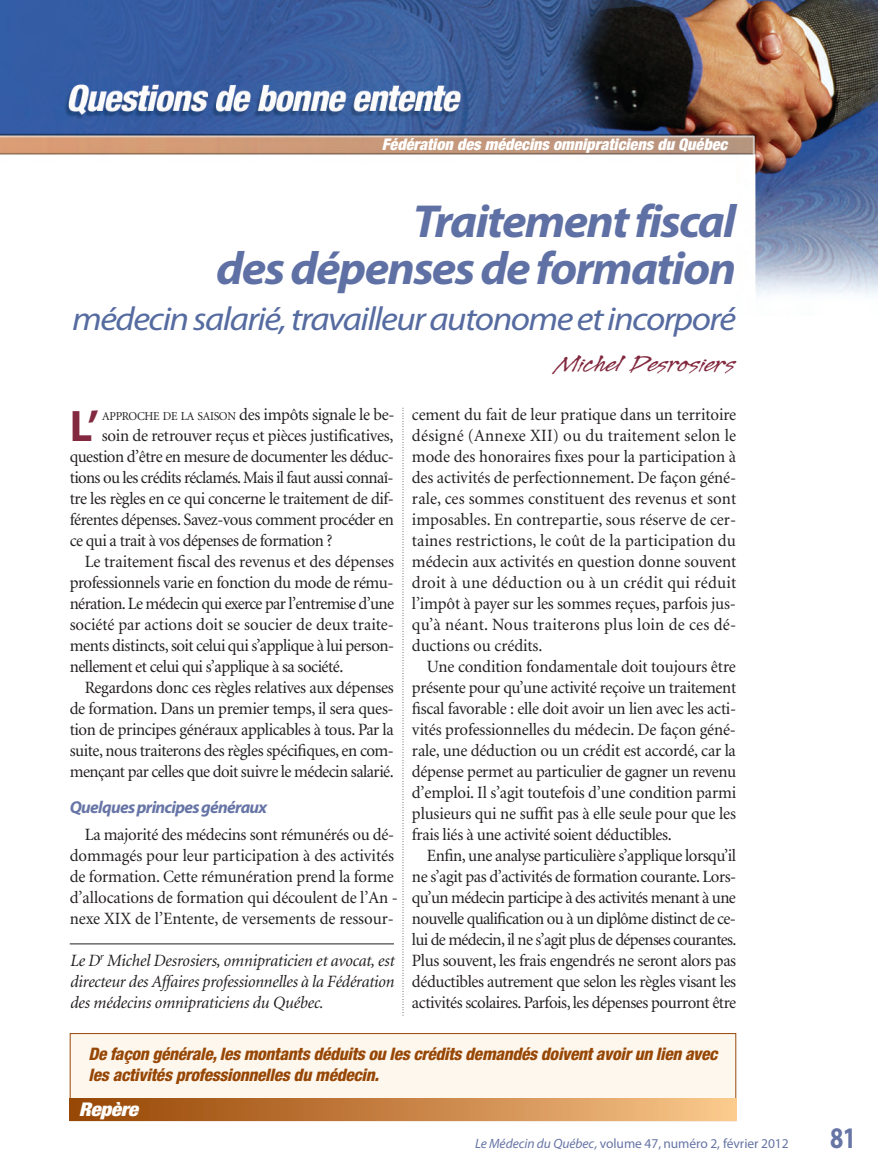
<style>
.page{position:relative;width:878px;height:1175px;background:#fff}
.page>*{position:absolute;margin:0;border:0;box-sizing:border-box;transform-origin:0 0}
.t1{font:italic 700 46.5px/46.5px "Myriad Pro";letter-spacing:-.035em;color:#5f70a4;text-align:right;scale:1.05 1}
.t2{font:700 44.25px "Myriad Pro";color:#82293f}
.t3{font:italic 33.3px "Myriad Pro";letter-spacing:-.04em;color:#566ba0;scale:1.1 1}
.t4{font:700 30px "Myriad Pro";color:#6775a6;scale:.8 1}
.t5{font:27px "Legault Std";color:#82293f;scale:1.2 1}
.t6{font:italic 900 condensed 18.9px "Helvetica Neue";letter-spacing:-.015em;color:#fff;scale:1.11 1}
.t7{font:17.25px/21px "Minion";letter-spacing:-.025em;color:#231f20;text-align:justify}
.t8{font:17.25px/21px "Minion";letter-spacing:-.005em;color:#231f20}
.t9{font:italic 17.25px/21px "Minion";letter-spacing:-.01em;color:#231f20;text-align:justify}
.t10{font:italic 800 condensed 17.25px/21px "Helvetica Neue";letter-spacing:-.015em;color:#974705}
.t11{font:17.25px "Minion";color:#231f20}
.t12{font:italic 700 17.25px "Myriad Pro";letter-spacing:-.04em;color:#6775a6}
.t13{font:italic 900 condensed 16.2px "Helvetica Neue";color:#fff}
.t14{font:13.5px "Myriad Pro";letter-spacing:-.005em;color:#6775a6}
.s1{font-size:12.15px}
.s2{font-style:italic}
</style>
<div class="page">
<img style="left:0;top:0;width:878px;height:296px">
<svg style="left:402px;top:408px;width:1px;height:608px"></svg>
<hr style="left:70px;top:943px;width:324px;height:1px;background:#231f20">
<div style="left:70px;top:1034px;width:665px;height:86px;background:#fef7ed"></div>
<div style="left:70px;top:1033px;width:666px;height:87px;border:1px solid #974705"></div>
<div style="left:70px;top:1098px;width:666px;height:22px;background:linear-gradient(to right,#954302,#fac68a)"></div>
<p class="t13" style="left:382px;top:138px;width:347px">Fédération des médecins omnipraticiens du Québec</p>
<h1 class="t1" style="left:216px;top:202px;width:496px">Traitement fiscal<br>des dépenses de formation</h1>
<h3 class="t3" style="left:72px;top:306px;width:605px">médecin salarié, travailleur autonome et incorporé</h3>
<h3 class="t5" style="left:558px;top:346px;width:149px">Michel Desrosiers</h3>
<h2 class="t2" style="left:70px;top:410px;width:31px">L’</h2>
<p class="t7" style="left:102px;top:405px;width:294px"><span class="s1">APPROCHE DE LA SAISON</span> des impôts signale le be-</p>
<p class="t7" style="left:102px;top:426px;width:293px">soin de retrouver reçus et pièces justificatives,</p>
<p class="t7" style="left:70px;top:447px;width:326px">question d’être en mesure de documenter les déduc-</p>
<p class="t7" style="left:70px;top:468px;width:325px">tions ou les crédits réclamés. Mais il faut aussi connaî -</p>
<p class="t7" style="left:70px;top:489px;width:326px">tre les règles en ce qui concerne le traitement de dif-</p>
<p class="t7" style="left:70px;top:510px;width:326px">férentes dépenses. Savez-vous comment procéder en</p>
<p class="t7" style="left:70px;top:531px;width:264px">ce qui a trait à vos dépenses de formation ?</p>
<p class="t8" style="left:85px;top:552px;width:311px">Le traitement fiscal des revenus et des dépenses</p>
<p class="t7" style="left:70px;top:573px;width:325px">professionnels varie en fonction du mode de rému-</p>
<p class="t7" style="left:70px;top:594px;width:326px">nération. Le médecin qui exerce par l’entremise d’une</p>
<p class="t11" style="left:70px;top:618px;width:326px">société par actions doit se soucier de deux traite-</p>
<p class="t7" style="left:70px;top:636px;width:326px">ments distincts, soit celui qui s’applique à lui person-</p>
<p class="t7" style="left:70px;top:657px;width:275px">nellement et celui qui s’applique à sa société.</p>
<p class="t7" style="left:85px;top:678px;width:310px">Regardons donc ces règles relatives aux dépenses</p>
<p class="t7" style="left:70px;top:699px;width:325px">de formation. Dans un premier temps, il sera ques-</p>
<p class="t7" style="left:70px;top:720px;width:325px">tion de principes généraux applicables à tous. Par la</p>
<p class="t7" style="left:70px;top:741px;width:326px">suite, nous traiterons des règles spécifiques, en com-</p>
<p class="t7" style="left:70px;top:762px;width:325px">mençant par celles que doit suivre le médecin salarié.</p>
<p class="t12" style="left:70px;top:800px;width:199px">Quelques principes généraux</p>
<p class="t8" style="left:70px;top:825px;width:330px;text-indent:15px">La majorité des médecins sont rémunérés ou dé&shy;dommagés pour leur participation à des activités de formation. Cette rémunération prend la forme d’allocations de formation qui découlent de l’An - nexe XIX de l’Entente, de versements de ressour-</p>
<p class="t9" style="left:70px;top:951px;width:326px">Le D<sup>r</sup> Michel Desrosiers, omnipraticien et avocat, est directeur des Affaires professionnelles à la Fédération des médecins omnipraticiens du Québec.</p>
<p class="t7" style="left:412px;top:405px;width:326px">cement du fait de leur pratique dans un territoire désigné (Annexe XII) ou du traitement selon le mode des honoraires fixes pour la participation à des activités de perfectionnement. De façon géné&shy;rale, ces sommes constituent des revenus et sont imposa bles. En contrepartie, sous réserve de cer&shy;taines restrictions, le coût de la participation du médecin aux activités en question donne souvent droit à une déduction ou à un crédit qui réduit l’impôt à payer sur les sommes reçues, parfois jus - qu’à néant. Nous traiterons plus loin de ces dé&shy;ductions ou crédits.</p>
<p class="t7" style="left:412px;top:657px;width:326px;text-indent:15px">Une condition fondamentale doit toujours être présente pour qu’une activité reçoive un traitement fiscal favorable : elle doit avoir un lien avec les acti&shy;vités professionnelles du médecin. De façon géné&shy;rale, une déduction ou un crédit est accordé, car la dépense permet au particulier de gagner un revenu d’emploi. Il s’agit toutefois d’une condition parmi plusieurs qui ne suffit pas à elle seule pour que les frais liés à une activité soient déductibles.</p>
<p class="t7" style="left:412px;top:846px;width:326px;text-indent:15px">Enfin, une analyse particulière s’applique lors qu’il ne s’agit pas d’activités de formation courante. Lors - qu’un médecin participe à des activités menant à une nouvelle qualification ou à un diplôme distinct de ce&shy;lui de médecin, il ne s’agit plus de dépenses courantes.<br>Plus souvent, les frais engendrés ne seront alors pas déducti bles autrement que selon les rè gles visant les activités scolaires. Parfois, les dépenses pourront être</p>
<p class="t10" style="left:88px;top:1045px;width:630px">De façon générale, les montants déduits ou les crédits demandés doivent avoir un lien avec les activités professionnelles du médecin.</p>
<p class="t6" style="left:79px;top:1102px;width:55px">Repère</p>
<p class="t14" style="left:475px;top:1138px;width:315px"><span class="s2">Le Médecin du Québec,</span> volume 47, numéro 2, février 2012</p>
<h3 class="t4" style="left:830px;top:1126px;width:34px">81</h3>
</div>
